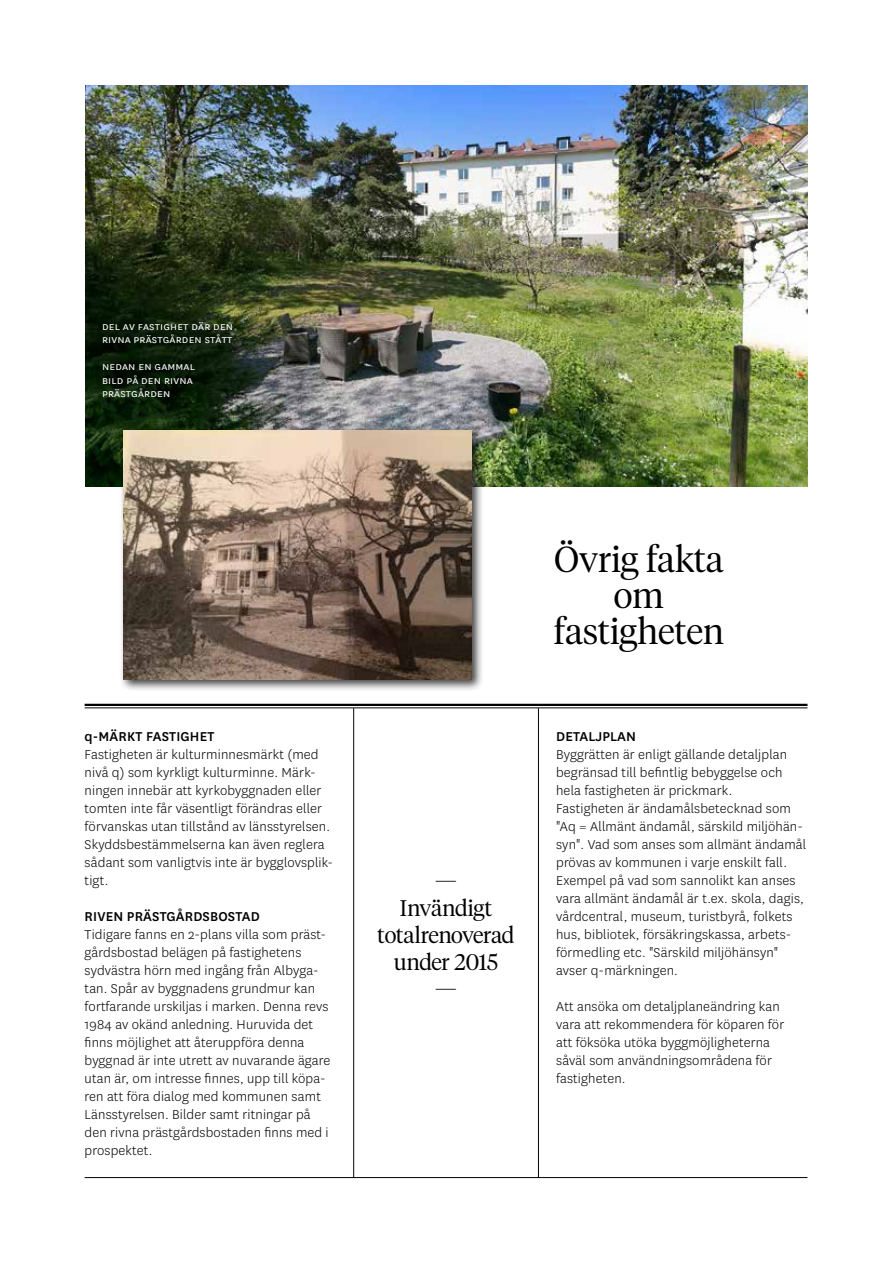
<style>
.page{position:relative;width:893px;height:1263px;background:#fff}
.page>*{position:absolute;margin:0;border:0;box-sizing:border-box;transform-origin:0 0}
.t1{font:300 36px/36px "Tiempos Headline";color:#000;text-align:center}
.t2{font:300 22.5px/27px "Tiempos Headline";letter-spacing:-.015em;color:#000;text-align:center}
.t3{font:300 15px/18px "National";letter-spacing:.01em;color:#000}
.t4{font:500 15px "National";letter-spacing:.01em;color:#000}
.t5{font:12px/13.5px "Bjurfors National Book SC";letter-spacing:.01em;color:#fff}
</style>
<div class="page">
<hr style="left:353px;top:708px;width:1px;height:470px;background:#000">
<hr style="left:538px;top:708px;width:1px;height:470px;background:#000">
<hr style="left:85px;top:1177px;width:722px;height:1px;background:#000">
<hr style="left:85px;top:704px;width:722px;height:2px;background:#000">
<hr style="left:85px;top:707px;width:722px;height:1px;background:#000">
<img style="left:85px;top:85px;width:723px;height:401px">
<div style="left:119px;top:426px;width:365px;height:266px;background:#000;opacity:.75"></div>
<img style="left:123px;top:430px;width:349px;height:250px">
<p class="t5" style="left:102px;top:320px;width:133px">DEL AV FASTIGHET DÄR DEN<br>RIVNA PRÄSTGÅRDEN STÅTT</p>
<p class="t5" style="left:102px;top:360px;width:95px">NEDAN EN GAMMAL<br>BILD PÅ DEN RIVNA<br>PRÄSTGÅRDEN</p>
<p class="t4" style="left:85px;top:726px;width:131px">q-MÄRKT FASTIGHET</p>
<p class="t3" style="left:85px;top:745px;width:250px">Fastigheten är kulturminnesmärkt (med nivå q) som kyrkligt kulturminne. Märk&shy;ningen innebär att kyrkobyggnaden eller tomten inte får väsentligt förändras eller förvanskas utan tillstånd av länsstyrelsen.<br>Skyddsbestämmelserna kan även reglera sådant som vanligtvis inte är bygglovsplik&shy;tigt.</p>
<p class="t4" style="left:85px;top:906px;width:177px">RIVEN PRÄSTGÅRDSBOSTAD</p>
<p class="t3" style="left:85px;top:925px;width:247px">Tidigare fanns en 2-plans villa som präst&shy;gårdsbostad belägen på fastighetens sydvästra hörn med ingång från Albyga&shy;tan. Spår av byggnadens grundmur kan fortfarande urskiljas i marken. Denna revs 1984 av okänd anledning. Huruvida det finns möjlighet att återuppföra denna byggnad är inte utrett av nuvarande ägare utan är, om intresse finnes, upp till köpa&shy;ren att föra dialog med kommunen samt Länsstyrelsen. Bilder samt ritningar på den rivna prästgårdsbostaden finns med i prospektet.</p>
<h2 class="t2" style="left:378px;top:865px;width:138px">—<br>Invändigt totalrenoverad under 2015<br>—</h2>
<h1 class="t1" style="left:554px;top:539px;width:171px">Övrig fakta om fastigheten</h1>
<p class="t4" style="left:556px;top:726px;width:81px">DETALJPLAN</p>
<p class="t3" style="left:556px;top:745px;width:252px">Byggrätten är enligt gällande detaljplan begränsad till befintlig bebyggelse och hela fastigheten är prickmark.<br>Fastigheten är ändamålsbetecknad som "Aq = Allmänt ändamål, särskild miljöhän&shy;syn". Vad som anses som allmänt ändamål prövas av kommunen i varje enskilt fall.<br>Exempel på vad som sannolikt kan anses vara allmänt ändamål är t.ex. skola, dagis, vårdcentral, museum, turistbyrå, folkets hus, bibliotek, försäkringskassa, arbets&shy;förmedling etc. "Särskild miljöhänsyn" avser q-märkningen.</p>
<p class="t3" style="left:556px;top:997px;width:230px">Att ansöka om detaljplaneändring kan vara att rekommendera för köparen för att föksöka utöka byggmöjligheterna såväl som användningsområdena för fastigheten.</p>
</div>
